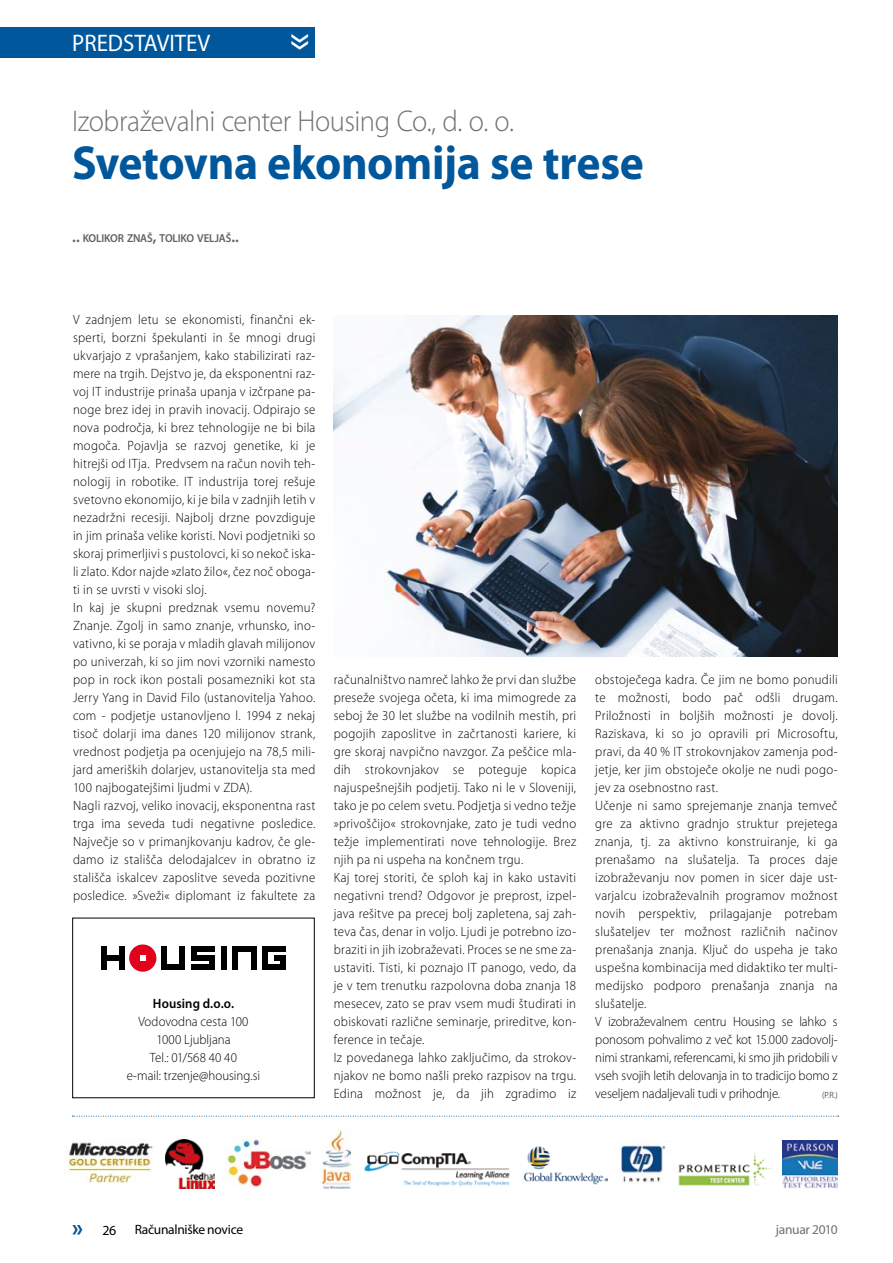
<style>
.page{position:relative;width:893px;height:1263px;background:#fff}
.page>*{position:absolute;margin:0;border:0;box-sizing:border-box;transform-origin:0 0}
.t1{font:700 48px "Myriad Pro";letter-spacing:-.01em;color:#00579c;scale:.95 1}
.t2{font:45px "Myriad Pro";color:#fff;scale:.95 1}
.t3{font:300 30px "Myriad Pro";letter-spacing:-.015em;color:#707173;scale:.95 1}
.t4{font:700 24.75px "Myriad Pro";color:#00579c;scale:.95 1}
.t5{font:24px "Myriad Pro";color:#fff;scale:.95 1}
.t6{font:13.95px "Myriad Pro";color:#000}
.t7{font:300 13.5px/18px "Myriad Pro";letter-spacing:.02em;color:#000;scale:.95 1}
.t8{font:300 13.5px/18px "Myriad Pro";color:#000;text-align:center;scale:.95 1}
.t9{font:13.5px "Myriad Pro";letter-spacing:-.02em;color:#000}
.t10{font:600 13.5px "Myriad Pro";letter-spacing:.01em;color:#000;scale:.95 1}
.t11{font:13.5px "Myriad Pro";letter-spacing:-.02em;color:#707173}
.t12{font:600 11.55px "Myriad Pro";letter-spacing:-.015em;color:#636060;scale:.95 1}
.t13{font:300 9px "Myriad Pro";color:#000;scale:.95 1}
.s1{font-size:16.5px}
</style>
<div class="page">
<div style="left:0;top:27px;width:315px;height:31px;background:#00579c"></div>
<div style="left:72px;top:918px;width:243px;height:180px;border:1px solid #000"></div>
<div style="left:129px;top:944px;width:27px;height:28px;background:#e2001a;border-radius:50%"></div>
<div style="left:221px;top:946px;width:5px;height:24px;background:#000"></div>
<div style="left:162px;top:946px;width:5px;height:24px;background:#000"></div>
<div style="left:180px;top:946px;width:5px;height:24px;background:#000"></div>
<div style="left:162px;top:965px;width:22px;height:5px;background:#000"></div>
<div style="left:191px;top:965px;width:23px;height:5px;background:#000"></div>
<div style="left:193px;top:946px;width:21px;height:5px;background:#000"></div>
<div style="left:191px;top:946px;width:6px;height:14px;background:#000"></div>
<div style="left:209px;top:956px;width:5px;height:14px;background:#000"></div>
<div style="left:193px;top:955px;width:21px;height:5px;background:#000"></div>
<div style="left:233px;top:946px;width:5px;height:24px;background:#000"></div>
<div style="left:251px;top:946px;width:5px;height:24px;background:#000"></div>
<div style="left:233px;top:946px;width:22px;height:5px;background:#000"></div>
<div style="left:263px;top:946px;width:5px;height:24px;background:#000"></div>
<div style="left:263px;top:965px;width:21px;height:5px;background:#000"></div>
<div style="left:264px;top:946px;width:22px;height:5px;background:#000"></div>
<div style="left:281px;top:955px;width:5px;height:15px;background:#000"></div>
<div style="left:274px;top:955px;width:12px;height:5px;background:#000"></div>
<svg style="left:140px;top:955px;width:6px;height:6px"></svg>
<div style="left:119px;top:946px;width:5px;height:24px;background:#000"></div>
<div style="left:101px;top:946px;width:5px;height:24px;background:#000"></div>
<div style="left:102px;top:955px;width:22px;height:5px;background:#000"></div>
<img style="left:524px;top:1146px;width:83px;height:39px">
<img style="left:620px;top:1143px;width:46px;height:40px">
<img style="left:323px;top:1130px;width:28px;height:58px">
<img style="left:225px;top:1137px;width:85px;height:50px">
<img style="left:334px;top:316px;width:503px;height:340px">
<img style="left:782px;top:1141px;width:56px;height:47px">
<img style="left:678px;top:1152px;width:94px;height:34px">
<img style="left:166px;top:1140px;width:49px;height:48px">
<img style="left:66px;top:1142px;width:88px;height:41px">
<img style="left:364px;top:1151px;width:146px;height:36px">
<svg style="left:72px;top:1116px;width:767px;height:1px"></svg>
<h3 class="t5" style="left:72px;top:29px;width:147px">PREDSTAVITEV</h3>
<h2 class="t2" style="left:331px;top:33px;width:20px;rotate:90deg">»</h2>
<h3 class="t3" style="left:72px;top:103px;width:467px">Izobraževalni center Housing Co., d. o. o.</h3>
<h1 class="t1" style="left:72px;top:132px;width:603px">Svetovna ekonomija se trese</h1>
<p class="t12" style="left:72px;top:230px;width:177px"><span class="s1">..</span> KOLIKOR ZNAŠ<span class="s1">,</span> TOLIKO VELJAŠ<span class="s1">..</span></p>
<p class="t7" style="left:73px;top:310px;width:257px">V zadnjem letu se ekonomisti, finančni ek&shy;sperti, borzni špekulanti in še mnogi drugi ukvarjajo z vprašanjem, kako stabilizirati raz&shy;mere na trgih. Dejstvo je, da eksponentni raz&shy;voj IT industrije prinaša upanja v izčrpane pa&shy;noge brez idej in pravih inovacij. Odpirajo se nova področja, ki brez tehnologije ne bi bila mogoča. Pojavlja se razvoj genetike, ki je hitrejši od ITja. Predvsem na račun novih teh&shy;nologij in robotike. IT industrija torej rešuje svetovno ekonomijo, ki je bila v zadnjih letih v nezadržni recesiji. Najbolj drzne povzdiguje in jim prinaša velike koristi. Novi podjetniki so skoraj primerljivi s pustolovci, ki so nekoč iska&shy;li zlato. Kdor najde »zlato žilo«, čez noč oboga&shy;ti in se uvrsti v visoki sloj.<br>In kaj je skupni predznak vsemu novemu?<br>Znanje. Zgolj in samo znanje, vrhunsko, ino&shy;vativno, ki se poraja v mladih glavah milijonov po univerzah, ki so jim novi vzorniki namesto pop in rock ikon postali posamezniki kot sta Jerry Yang in David Filo (ustanovitelja Yahoo. com - podjetje ustanovljeno l. 1994 z nekaj tisoč dolarji ima danes 120 milijonov strank, vrednost podjetja pa ocenjujejo na 78,5 mili&shy;jard ameriških dolarjev, ustanovitelja sta med 100 najbogatejšimi ljudmi v ZDA).<br>Nagli razvoj, veliko inovacij, eksponentna rast trga ima seveda tudi negativne posledice.<br>Največje so v primanjkovanju kadrov, če gle&shy;damo iz stališča delodajalcev in obratno iz stališča iskalcev zaposlitve seveda pozitivne posledice. »Sveži« diplomant iz fakultete za</p>
<p class="t10" style="left:153px;top:995px;width:87px">HOUSING D.O.O.</p>
<p class="t8" style="left:127px;top:1012px;width:142px">Vodovodna cesta 100<br>1000 Ljubljana<br>Tel.: 01/568 40 40<br>e-mail: trzenje@housing.si</p>
<p class="t7" style="left:334px;top:670px;width:257px">računalništvo namreč lahko že prvi dan službe preseže svojega očeta, ki ima mimogrede za seboj že 30 let službe na vodilnih mestih, pri pogojih zaposlitve in začrtanosti kariere, ki gre skoraj navpično navzgor. Za peščice mla&shy;dih strokovnjakov se poteguje kopica najuspešnejših podjetij. Tako ni le v Sloveniji, tako je po celem svetu. Podjetja si vedno težje »privoščijo« strokovnjake, zato je tudi vedno težje implementirati nove tehnologije. Brez njih pa ni uspeha na končnem trgu.<br>Kaj torej storiti, če sploh kaj in kako ustaviti negativni trend? Odgovor je preprost, izpel&shy;java rešitve pa precej bolj zapletena, saj zah&shy;teva čas, denar in voljo. Ljudi je potrebno izo&shy;braziti in jih izobraževati. Proces se ne sme za&shy;ustaviti. Tisti, ki poznajo IT panogo, vedo, da je v tem trenutku razpolovna doba znanja 18 mesecev, zato se prav vsem mudi študirati in obiskovati različne seminarje, prireditve, kon&shy;ference in tečaje.<br>Iz povedanega lahko zaključimo, da strokov&shy;njakov ne bomo našli preko razpisov na trgu.<br>Edina možnost je, da jih zgradimo iz</p>
<p class="t7" style="left:595px;top:670px;width:257px">obstoječega kadra. Če jim ne bomo ponudili te možnosti, bodo pač odšli drugam.<br>Priložnosti in boljših možnosti je dovolj.<br>Raziskava, ki so jo opravili pri Microsoftu, pravi, da 40 % IT strokovnjakov zamenja pod&shy;jetje, ker jim obstoječe okolje ne nudi pogo&shy;jev za osebnostno rast.<br>Učenje ni samo sprejemanje znanja temveč gre za aktivno gradnjo struktur prejetega znanja, tj. za aktivno konstruiranje, ki ga prenašamo na slušatelja. Ta proces daje izobraževanju nov pomen in sicer daje ust&shy;varjalcu izobraževalnih programov možnost novih perspektiv, prilagajanje potrebam slušateljev ter možnost različnih načinov prenašanja znanja. Ključ do uspeha je tako uspešna kombinacija med didaktiko ter multi&shy;medijsko podporo prenašanja znanja na slušatelje.<br>V izobraževalnem centru Housing se lahko s ponosom pohvalimo z več kot 15.000 zadovolj&shy;nimi strankami, referencami, ki smo jih pridobili v vseh svojih letih delovanja in to tradicijo bomo z veseljem nadaljevali tudi v prihodnje.</p>
<p class="t13" style="left:822px;top:1090px;width:18px">(P.R.)</p>
<h3 class="t4" style="left:72px;top:1211px;width:13px">»</h3>
<p class="t6" style="left:102px;top:1221px;width:15px">26</p>
<p class="t9" style="left:135px;top:1221px;width:110px">Računalniške novice</p>
<p class="t11" style="left:776px;top:1221px;width:63px">januar 2010</p>
</div>
